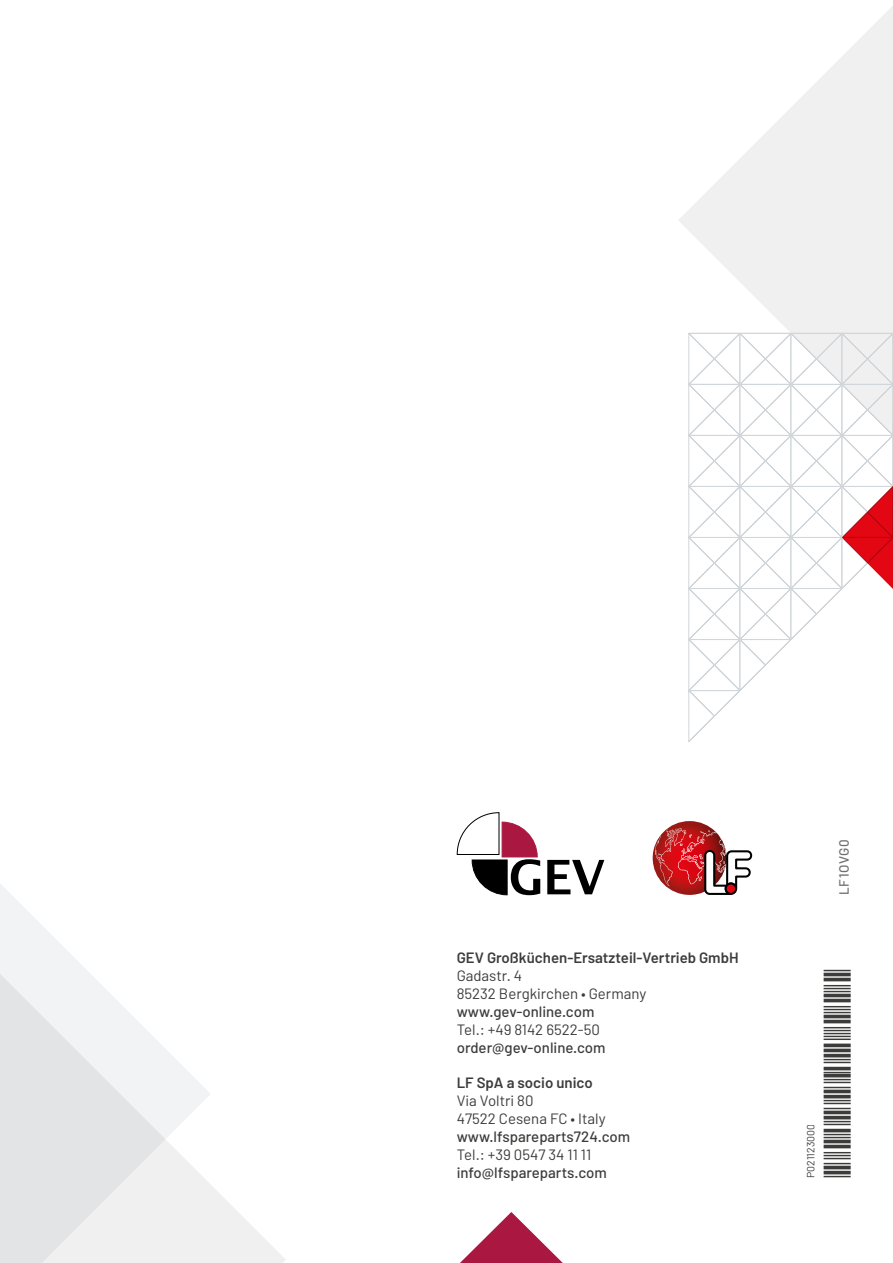
<style>
.page{position:relative;width:893px;height:1263px;background:#fff}
.page>*{position:absolute;margin:0;border:0;box-sizing:border-box;transform-origin:0 0}
.t1{font:15px/18px "Barlow";color:#3c3c3b}
.t2{font:500 15px "Barlow";color:#3c3c3b}
.t3{font:600 15px "Barlow";color:#3c3c3b}
.t4{font:500 13.5px "Barlow";letter-spacing:.04em;color:#706f6f}
.t5{font:10.5px "Barlow";color:#3c3c3b}
</style>
<div class="page">
<svg style="left:655px;top:828px;width:96px;height:67px"></svg>
<svg style="left:547px;top:860px;width:57px;height:34px"></svg>
<svg style="left:457px;top:812px;width:83px;height:83px"></svg>
<svg style="left:678px;top:6px;width:215px;height:854px"></svg>
<svg style="left:460px;top:1212px;width:103px;height:51px"></svg>
<svg style="left:687px;top:331px;width:206px;height:412px"></svg>
<svg style="left:0;top:884px;width:68px;height:68px;fill:#f1f3f4"></svg>
<svg style="left:0;top:952px;width:285px;height:311px"></svg>
<p class="t3" style="left:457px;top:948px;width:283px">GEV Großküchen-Ersatzteil-Vertrieb GmbH</p>
<p class="t1" style="left:457px;top:966px;width:191px">Gadastr. 4<br>85232 Bergkirchen • Germany</p>
<p class="t2" style="left:457px;top:1002px;width:139px">www.gev-online.com</p>
<p class="t1" style="left:457px;top:1020px;width:145px">Tel.: +49 8142 6522-50</p>
<p class="t2" style="left:457px;top:1038px;width:150px">order@gev-online.com</p>
<p class="t3" style="left:457px;top:1073px;width:137px">LF SpA a socio unico</p>
<p class="t1" style="left:457px;top:1091px;width:150px">Via Voltri 80<br>47522 Cesena FC • Italy</p>
<p class="t2" style="left:457px;top:1127px;width:175px">www.lfspareparts724.com</p>
<p class="t1" style="left:457px;top:1145px;width:136px">Tel.: +39 0547 34 11 11</p>
<p class="t2" style="left:457px;top:1163px;width:152px">info@lfspareparts.com</p>
<p class="t4" style="left:836px;top:895px;width:57px;rotate:-90deg">LF1OVG0</p>
<p class="t5" style="left:804px;top:1178px;width:55px;rotate:-90deg">P021123000</p>
</div>
